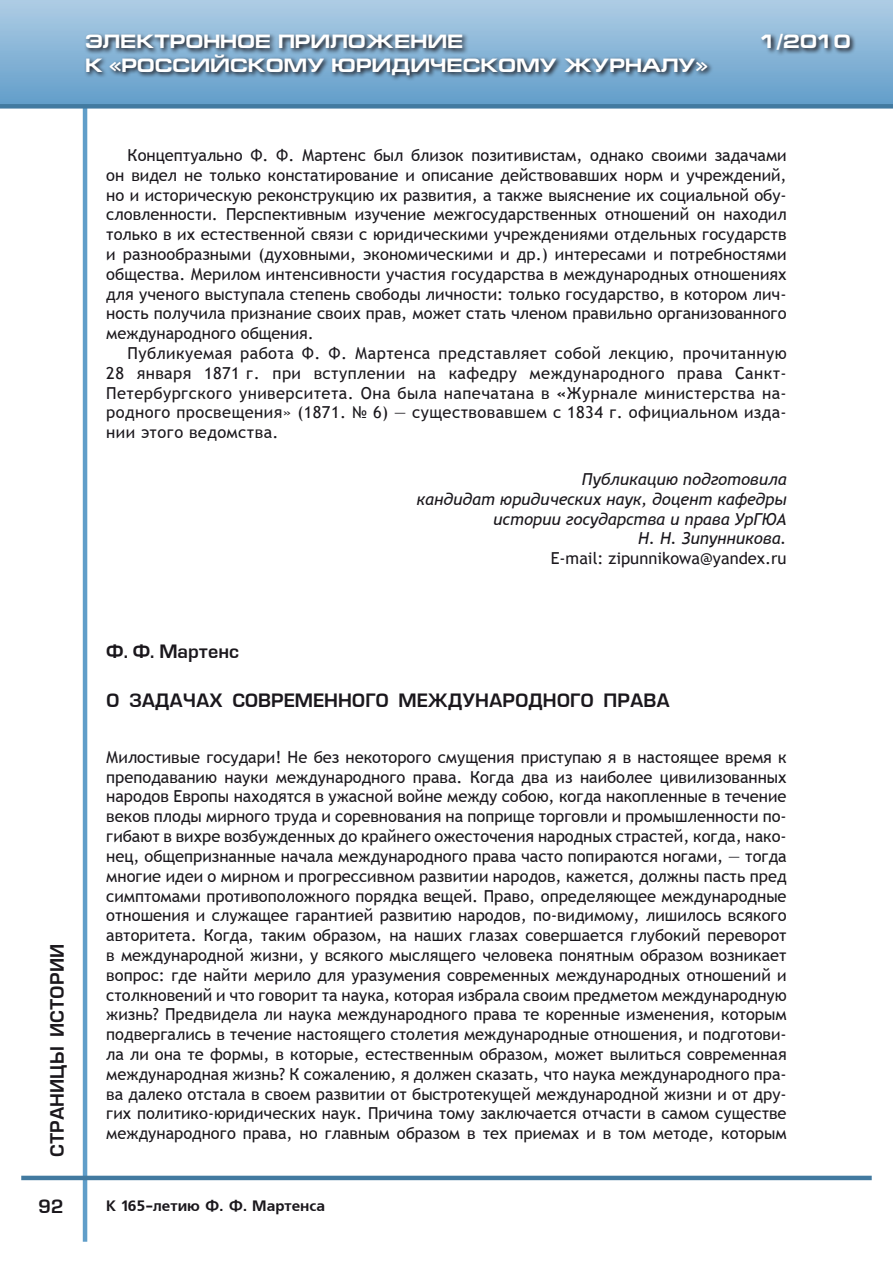
<style>
.page{position:relative;width:893px;height:1263px;background:#fff}
.page>*{position:absolute;margin:0;border:0;box-sizing:border-box;transform-origin:0 0}
.t1{font:700 19.5px "Europe Ext";color:#fff}
.t2{font:18px "Europe Demi Normal";color:#1a171c}
.t3{font:16.5px/19.8px "Trebuchet MS";color:#1a171c;text-align:justify}
.t4{font:italic 16.5px/19.8px "Trebuchet MS";color:#1a171c;text-align:right}
.t5{font:15px "Free Set Bold Cyrillic";color:#1a171c}
.s1{font-weight:700}
</style>
<div class="page">
<hr style="left:83px;top:89px;width:4px;height:1153px;background:#609ec9">
<hr style="left:21px;top:1176px;width:851px;height:4px;background:#427aa0">
<div style="left:0;top:0;width:893px;height:106px;background:linear-gradient(to bottom,#afcde5,#629ec9)"></div>
<div style="left:0;top:104px;width:893px;height:5px;background:#427aa0"></div>
<svg style="left:83px;top:31px;width:810px;height:121px"></svg>
<p class="t1" style="left:85px;top:31px;width:380px">ЭЛЕКТРОННОЕ ПРИЛОЖЕНИЕ</p>
<p class="t1" style="left:760px;top:31px;width:92px">1/2010</p>
<p class="t1" style="left:85px;top:54px;width:624px">К «РОССИЙСКОМУ ЮРИДИЧЕСКОМУ ЖУРНАЛУ»</p>
<p class="t3" style="left:106px;top:145px;width:682px;text-indent:21px">Концептуально Ф. Ф. Мартенс был близок позитивистам, однако своими задачами он видел не только констатирование и описание действовавших норм и учреждений, но и историческую реконструкцию их развития, а также выяснение их социальной обу&shy;словленности. Перспективным изучение межгосударственных отношений он находил только в их естественной связи с юридическими учреждениями отдельных государств и разнообразными (духовными, экономическими и др.) интересами и потребностями общества. Мерилом интенсивности участия государства в международных отношениях для ученого выступала степень свободы личности: только государство, в котором лич&shy;ность получила признание своих прав, может стать членом правильно организованного международного общения.</p>
<p class="t3" style="left:106px;top:343px;width:682px;text-indent:21px">Публикуемая работа Ф. Ф. Мартенса представляет собой лекцию, прочитанную 28 января 1871 г. при вступлении на кафедру международного права Санкт-Петербургского университета. Она была напечатана в <span class="s1">«</span>Журнале министерства на&shy;родного просвещения» (1871. № 6) ― существовавшем с 1834 г. официальном изда&shy;нии этого ведомства.</p>
<p class="t4" style="left:417px;top:469px;width:371px">Публикацию подготовила<br>кандидат юридических наук, доцент кафедры истории государства и права УрГЮА<br>Н. Н. Зипунникова.</p>
<p class="t3" style="left:551px;top:549px;width:237px">E-mail: zipunnikowa@yandex.ru</p>
<p class="t2" style="left:47px;top:1157px;width:214px;rotate:-90deg">страницы истории</p>
<p class="t2" style="left:38px;top:1196px;width:27px">92</p>
<p class="t2" style="left:106px;top:641px;width:134px">Ф. Ф. Мартенс</p>
<p class="t2" style="left:106px;top:690px;width:50px">О ЗАДА</p>
<p class="t2" style="left:183px;top:690px;width:144px">ЧАХ СОВРЕМЕННО</p>
<p class="t2" style="left:365px;top:690px;width:68px">ГО МЕЖД</p>
<p class="t2" style="left:462px;top:690px;width:28px">УНАРОДНО</p>
<p class="t2" style="left:570px;top:690px;width:100px">ГО ПРАВА</p>
<p class="t3" style="left:106px;top:747px;width:682px">Милостивые государи! Не без некоторого смущения приступаю я в настоящее время к преподаванию науки международного права. Когда два из наиболее цивилизованных народов Европы находятся в ужасной войне между собою, когда накопленные в течение веков плоды мирного труда и соревнования на поприще торговли и промышленности по&shy;гибают в вихре возбужденных до крайнего ожесточения народных страстей, когда, нако&shy;нец, общепризнанные начала международного права часто попираются ногами, ― тогда многие идеи о мирном и прогрессивном развитии народов, кажется, должны пасть пред симптомами противоположного порядка вещей. Право, определяющее международные отношения и служащее гарантией развитию народов, по-видимому, лишилось всякого авторитета. Когда, таким образом, на наших глазах совершается глубокий переворот в международной жизни, у всякого мыслящего человека понятным образом возникает вопрос: где найти мерило для уразумения современных международных отношений и столкновений и что говорит та наука, которая избрала своим предметом международную жизнь? Предвидела ли наука международного права те коренные изменения, которым подвергались в течение настоящего столетия международные отношения, и подготови&shy;ла ли она те формы, в которые, естественным образом, может вылиться современная международная жизнь? К сожалению, я должен сказать, что наука международного пра&shy;ва далеко отстала в своем развитии от быстротекущей международной жизни и от дру&shy;гих политико-юридических наук. Причина тому заключается отчасти в самом существе международного права, но главным образом в тех приемах и в том методе, которым</p>
<p class="t5" style="left:106px;top:1197px;width:220px">К 165-летию Ф. Ф. Мартенса</p>
</div>
